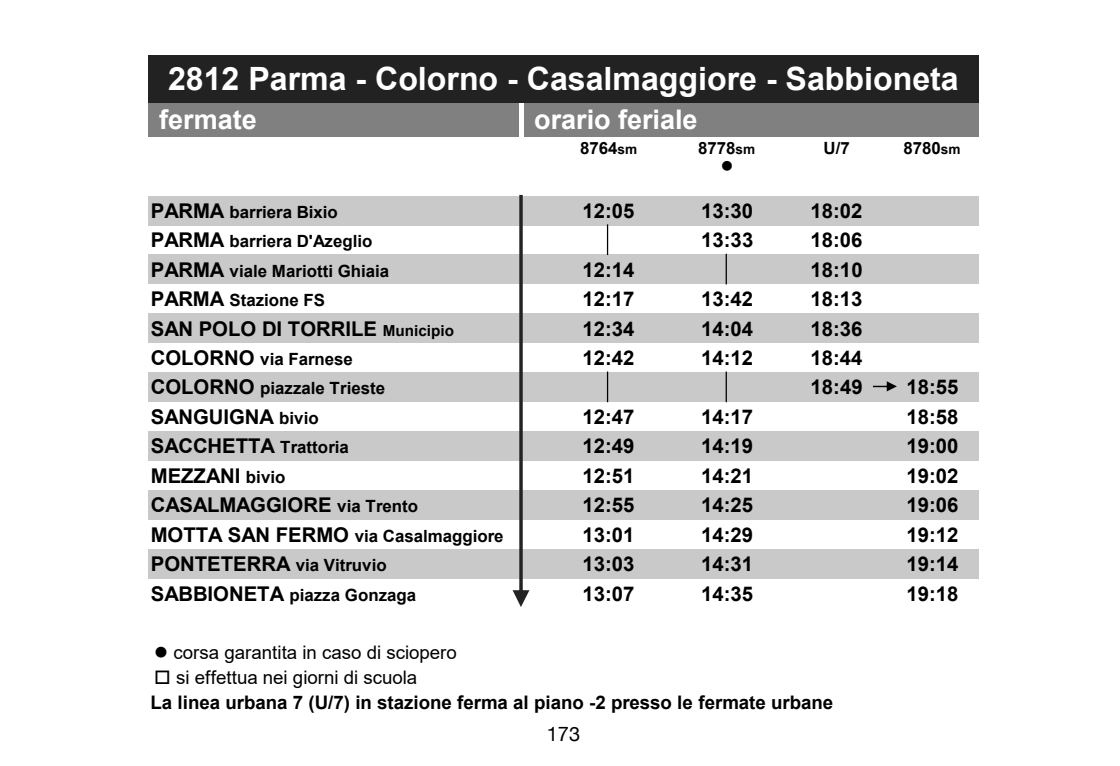
<style>
.page{position:relative;width:1120px;height:766px;background:#fff}
.page>*{position:absolute;margin:0;border:0;box-sizing:border-box;transform-origin:0 0}
.t1{font:700 32px "Arial";color:#fff}
.t2{font:700 27px "Arial";color:#fff}
.t3{font:700 20.25px "Arial";letter-spacing:.005em;color:#000}
.t4{font:20px "Helvetica Neue";color:#000}
.t5{font:700 18.75px/24.8px "Arial";letter-spacing:-.005em;color:#000}
.t6{font:18.75px "Arial";letter-spacing:-.005em;color:#000}
.t7{font:700 16.75px "Arial";color:#000}
.t8{font:16.75px "Wingdings";color:#000}
.s1{font-size:13.5px}
.s2{font-size:20.25px}
.s3{font-size:15.25px}
.s4{font-size:16.75px}
.s5{font-weight:400}
</style>
<div class="page">
<div style="left:148px;top:55px;width:830px;height:49px;background:#222"></div>
<div style="left:148px;top:103px;width:830px;height:34px;background:#808080"></div>
<div style="left:148px;top:196px;width:830px;height:29px;background:#c9c9c9"></div>
<div style="left:148px;top:254px;width:830px;height:30px;background:#c9c9c9"></div>
<div style="left:148px;top:313px;width:830px;height:30px;background:#c9c9c9"></div>
<div style="left:148px;top:372px;width:830px;height:30px;background:#c9c9c9"></div>
<div style="left:148px;top:431px;width:830px;height:29px;background:#c9c9c9"></div>
<div style="left:148px;top:490px;width:830px;height:29px;background:#c9c9c9"></div>
<div style="left:148px;top:549px;width:830px;height:29px;background:#c9c9c9"></div>
<div style="left:519px;top:103px;width:5px;height:34px;background:#fff"></div>
<svg style="left:512px;top:195px;width:17px;height:412px"></svg>
<svg style="left:873px;top:381px;width:24px;height:10px"></svg>
<hr style="left:607px;top:224px;width:1px;height:31px;background:#000">
<hr style="left:607px;top:371px;width:1px;height:31px;background:#000">
<hr style="left:725px;top:371px;width:2px;height:31px;background:#000">
<hr style="left:725px;top:254px;width:2px;height:30px;background:#000">
<h1 class="t1" style="left:168px;top:56px;width:792px">2812 Parma - Colorno - Casalmaggiore - Sabbioneta</h1>
<h2 class="t2" style="left:159px;top:101px;width:99px">fermate</h2>
<h2 class="t2" style="left:534px;top:101px;width:165px">orario feriale</h2>
<p class="t7" style="left:580px;top:136px;width:58px">8764<span class="s1">sm</span></p>
<p class="t7" style="left:698px;top:136px;width:58px">8778<span class="s1">sm</span></p>
<p class="t7" style="left:823px;top:136px;width:28px">U/7</p>
<p class="t7" style="left:903px;top:136px;width:58px">8780<span class="s1">sm</span></p>
<p class="t8" style="left:721px;top:157px;width:14px">●</p>
<p class="t7" style="left:151px;top:200px;width:188px"><span class="s2">PARMA</span> barriera Bixio</p>
<p class="t3" style="left:582px;top:196px;width:54px">12:05</p>
<p class="t3" style="left:701px;top:196px;width:54px">13:30</p>
<p class="t3" style="left:810px;top:196px;width:54px">18:02</p>
<p class="t7" style="left:151px;top:229px;width:223px"><span class="s2">PARMA</span> barriera D'Azeglio</p>
<p class="t3" style="left:701px;top:226px;width:54px">13:33</p>
<p class="t3" style="left:810px;top:226px;width:54px">18:06</p>
<p class="t7" style="left:151px;top:259px;width:240px"><span class="s2">PARMA</span> viale Mariotti Ghiaia</p>
<p class="t3" style="left:582px;top:255px;width:54px">12:14</p>
<p class="t3" style="left:810px;top:255px;width:54px">18:10</p>
<p class="t7" style="left:151px;top:288px;width:176px"><span class="s2">PARMA</span> Stazione FS</p>
<p class="t3" style="left:582px;top:285px;width:54px">12:17</p>
<p class="t3" style="left:701px;top:285px;width:54px">13:42</p>
<p class="t3" style="left:810px;top:285px;width:54px">18:13</p>
<p class="t3" style="left:151px;top:314px;width:305px">SAN POLO DI TORRILE <span class="s3">Municipio</span></p>
<p class="t3" style="left:582px;top:314px;width:54px">12:34</p>
<p class="t3" style="left:701px;top:314px;width:54px">14:04</p>
<p class="t3" style="left:810px;top:314px;width:54px">18:36</p>
<p class="t7" style="left:151px;top:347px;width:204px"><span class="s2">COLORNO</span> via Farnese</p>
<p class="t3" style="left:582px;top:343px;width:54px">12:42</p>
<p class="t3" style="left:701px;top:343px;width:54px">14:12</p>
<p class="t3" style="left:810px;top:343px;width:54px">18:44</p>
<p class="t7" style="left:151px;top:376px;width:236px"><span class="s2">COLORNO</span> piazzale Trieste</p>
<p class="t3" style="left:810px;top:373px;width:54px">18:49</p>
<p class="t3" style="left:906px;top:373px;width:54px">18:55</p>
<p class="t3" style="left:151px;top:402px;width:169px">SANGUIGNA <span class="s4">bivio</span></p>
<p class="t3" style="left:582px;top:402px;width:54px">12:47</p>
<p class="t3" style="left:701px;top:402px;width:54px">14:17</p>
<p class="t3" style="left:906px;top:402px;width:54px">18:58</p>
<p class="t3" style="left:151px;top:432px;width:200px">SACCHETTA <span class="s4">Trattoria</span></p>
<p class="t3" style="left:582px;top:432px;width:54px">12:49</p>
<p class="t3" style="left:701px;top:432px;width:54px">14:19</p>
<p class="t3" style="left:906px;top:432px;width:54px">19:00</p>
<p class="t3" style="left:151px;top:461px;width:136px">MEZZANI <span class="s4">bivio</span></p>
<p class="t3" style="left:582px;top:461px;width:54px">12:51</p>
<p class="t3" style="left:701px;top:461px;width:54px">14:21</p>
<p class="t3" style="left:906px;top:461px;width:54px">19:02</p>
<p class="t3" style="left:151px;top:490px;width:269px">CASALMAGGIORE <span class="s4">via Trento</span></p>
<p class="t3" style="left:582px;top:490px;width:54px">12:55</p>
<p class="t3" style="left:701px;top:490px;width:54px">14:25</p>
<p class="t3" style="left:906px;top:490px;width:54px">19:06</p>
<p class="t7" style="left:151px;top:524px;width:354px"><span class="s2">MOTTA SAN FERMO</span> via Casalmaggiore</p>
<p class="t3" style="left:582px;top:520px;width:54px">13:01</p>
<p class="t3" style="left:701px;top:520px;width:54px">14:29</p>
<p class="t3" style="left:906px;top:520px;width:54px">19:12</p>
<p class="t7" style="left:151px;top:553px;width:237px"><span class="s2">PONTETERRA</span> via Vitruvio</p>
<p class="t3" style="left:582px;top:549px;width:54px">13:03</p>
<p class="t3" style="left:701px;top:549px;width:54px">14:31</p>
<p class="t3" style="left:906px;top:549px;width:54px">19:14</p>
<p class="t7" style="left:151px;top:582px;width:267px"><span class="s2">SABBIONETA</span> piazza Gonzaga</p>
<p class="t3" style="left:582px;top:579px;width:54px">13:07</p>
<p class="t3" style="left:701px;top:579px;width:54px">14:35</p>
<p class="t3" style="left:906px;top:579px;width:54px">19:18</p>
<p class="t6" style="left:154px;top:639px;width:304px">● corsa garantita in caso di sciopero</p>
<p class="t5" style="left:151px;top:664px;width:684px">□ <span class="s5">si effettua nei giorni di scuola<br></span>La linea urbana 7 (U/7) in stazione ferma al piano -2 presso le fermate urbane</p>
<p class="t4" style="left:547px;top:719px;width:35px">173</p>
</div>
